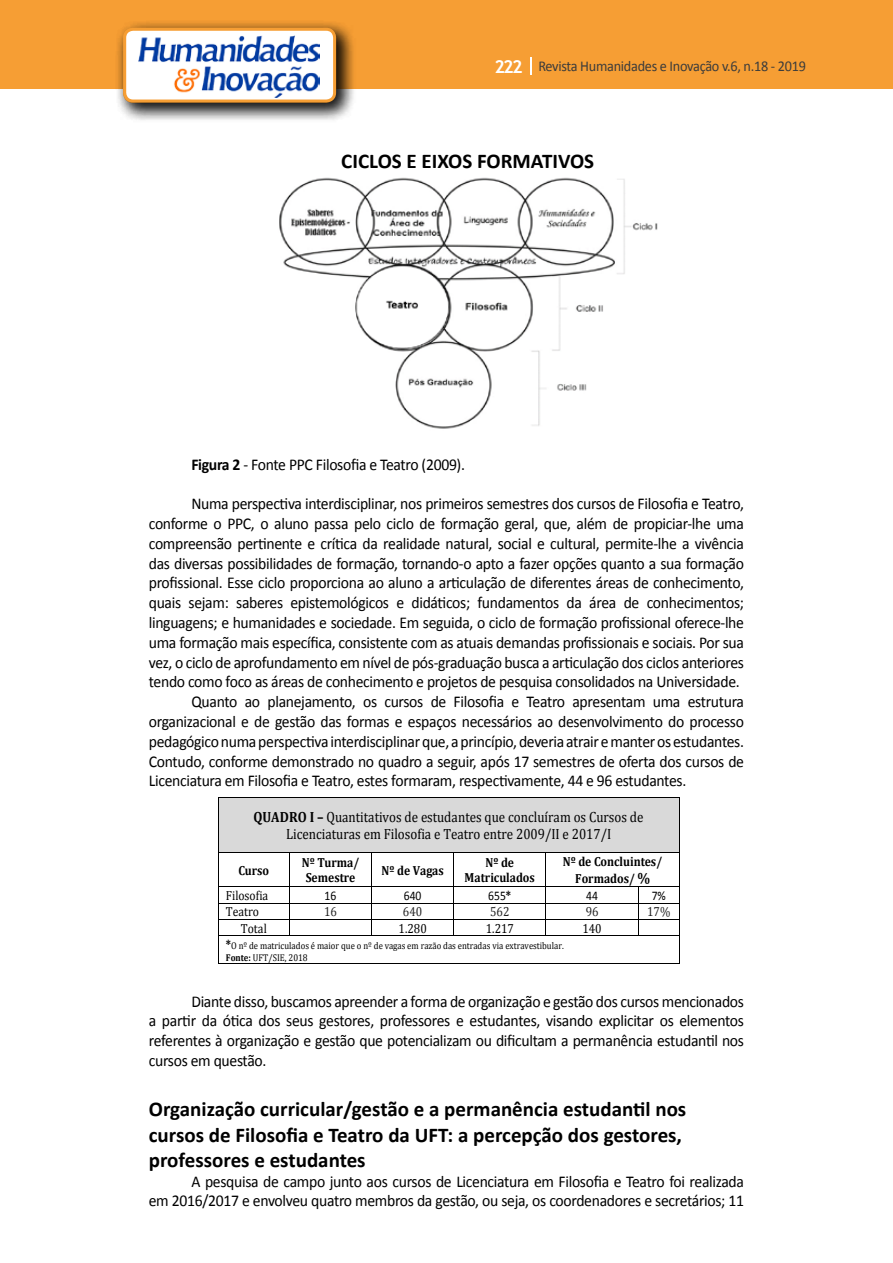
<style>
.page{position:relative;width:893px;height:1263px;background:#fff}
.page>*{position:absolute;margin:0;border:0;box-sizing:border-box;transform-origin:0 0}
.t1{font:700 21px/25.2px "Calibri";color:#000}
.t2{font:16.5px/19.8px "Calibri";letter-spacing:-.02em;color:#000;text-align:justify;scale:.95 1}
.t3{font:15px "Calibri";letter-spacing:-.02em;color:#3c3c3b;scale:.95 1}
.t4{font:14.85px/17.4px "Cambria";color:#000;text-align:center;scale:.88 1}
.t5{font:700 13.2px/15.6px "Cambria";color:#000;text-align:center;scale:.88 1}
.t6{font:13.2px "Cambria";color:#000;scale:.88 1}
.t7{font:13.2px "Calibri";color:#000;scale:.88 1}
.t8{font:13.2px "Cambria";color:#222;scale:.88 1}
.t9{font:9.9px/12.1px "Cambria";color:#000;scale:.88 1}
.s1{font-family:"Trebuchet MS";font-weight:700;font-size:18px;color:#fff}
.s2{font-weight:700}
.s3{font-size:14.85px}
.s4{font-family:"Cambria";font-weight:700}
.s5{font-weight:700;font-size:13.2px}
</style>
<div class="page">
<div style="left:0;top:0;width:893px;height:88px;background:#f69e34"></div>
<svg style="left:530px;top:57px;width:2px;height:18px"></svg>
<div style="left:115px;top:19px;width:241px;height:104px;background:#000;opacity:.75"></div>
<div style="left:125px;top:29px;width:210px;height:72px;background:#fff;border-radius:9px"></div>
<img style="left:138px;top:35px;width:181px;height:62px">
<div style="left:123px;top:28px;width:213px;height:75px;border:3px solid #f69e34;border-radius:9px"></div>
<img style="left:279px;top:177px;width:379px;height:252px">
<div style="left:219px;top:798px;width:7px;height:54px;background:#d9d9d9"></div>
<div style="left:671px;top:798px;width:8px;height:54px;background:#d9d9d9"></div>
<div style="left:226px;top:798px;width:445px;height:27px;background:#d9d9d9"></div>
<div style="left:226px;top:825px;width:445px;height:27px;background:#d9d9d9"></div>
<hr style="left:218px;top:797px;width:461px;height:1px;background:#000">
<hr style="left:218px;top:798px;width:1px;height:54px;background:#000">
<hr style="left:679px;top:798px;width:1px;height:54px;background:#000">
<hr style="left:218px;top:852px;width:71px;height:1px;background:#000">
<hr style="left:290px;top:852px;width:81px;height:1px;background:#000">
<hr style="left:372px;top:852px;width:81px;height:1px;background:#000">
<hr style="left:454px;top:852px;width:92px;height:1px;background:#000">
<hr style="left:546px;top:852px;width:133px;height:1px;background:#000">
<hr style="left:218px;top:853px;width:1px;height:33px;background:#000">
<hr style="left:289px;top:853px;width:1px;height:33px;background:#000">
<hr style="left:371px;top:853px;width:1px;height:33px;background:#000">
<hr style="left:453px;top:853px;width:1px;height:33px;background:#000">
<hr style="left:546px;top:853px;width:1px;height:33px;background:#000">
<hr style="left:679px;top:853px;width:1px;height:33px;background:#000">
<hr style="left:218px;top:886px;width:71px;height:1px;background:#000">
<hr style="left:290px;top:886px;width:81px;height:1px;background:#000">
<hr style="left:372px;top:886px;width:81px;height:1px;background:#000">
<hr style="left:454px;top:886px;width:92px;height:1px;background:#000">
<hr style="left:546px;top:886px;width:92px;height:1px;background:#000">
<hr style="left:639px;top:886px;width:40px;height:1px;background:#000">
<hr style="left:218px;top:903px;width:71px;height:1px;background:#000">
<hr style="left:290px;top:903px;width:81px;height:1px;background:#000">
<hr style="left:372px;top:903px;width:81px;height:1px;background:#000">
<hr style="left:454px;top:903px;width:92px;height:1px;background:#000">
<hr style="left:546px;top:903px;width:92px;height:1px;background:#000">
<hr style="left:639px;top:903px;width:40px;height:1px;background:#000">
<hr style="left:218px;top:919px;width:71px;height:1px;background:#000">
<hr style="left:290px;top:919px;width:81px;height:1px;background:#000">
<hr style="left:372px;top:919px;width:81px;height:1px;background:#000">
<hr style="left:454px;top:919px;width:92px;height:1px;background:#000">
<hr style="left:546px;top:919px;width:92px;height:1px;background:#000">
<hr style="left:639px;top:919px;width:40px;height:1px;background:#000">
<hr style="left:218px;top:935px;width:71px;height:1px;background:#000">
<svg style="left:289px;top:886px;width:1px;height:50px"></svg>
<hr style="left:290px;top:935px;width:81px;height:1px;background:#000">
<svg style="left:371px;top:886px;width:1px;height:50px"></svg>
<hr style="left:372px;top:935px;width:81px;height:1px;background:#000">
<svg style="left:453px;top:886px;width:1px;height:50px"></svg>
<hr style="left:454px;top:935px;width:92px;height:1px;background:#000">
<hr style="left:546px;top:935px;width:92px;height:1px;background:#000">
<svg style="left:638px;top:886px;width:1px;height:50px"></svg>
<hr style="left:639px;top:935px;width:40px;height:1px;background:#000">
<svg style="left:218px;top:887px;width:1px;height:76px"></svg>
<hr style="left:218px;top:963px;width:461px;height:1px;background:#000">
<svg style="left:679px;top:886px;width:1px;height:78px"></svg>
<p class="t3" style="left:495px;top:57px;width:329px"><span class="s1">222</span> Revista Humanidades e Inovação v.6, n.18 - 2019</p>
<p class="t1" style="left:341px;top:148px;width:254px">CICLOS E EIXOS FORMATIVOS</p>
<p class="t2" style="left:191px;top:454px;width:290px"><span class="s2">Figura 2</span> - Fonte PPC Filosofia e Teatro (2009).</p>
<p class="t2" style="left:191px;top:494px;width:583px">Numa perspectiva interdisciplinar, nos primeiros semestres dos cursos de Filosofia e Teatro,</p>
<p class="t2" style="left:149px;top:514px;width:628px">conforme o PPC, o aluno passa pelo ciclo de formação geral, que, além de propiciar-lhe uma</p>
<p class="t2" style="left:149px;top:533px;width:628px">compreensão pertinente e crítica da realidade natural, social e cultural, permite-lhe a vivência</p>
<p class="t2" style="left:149px;top:553px;width:628px">das diversas possibilidades de formação, tornando-o apto a fazer opções quanto a sua formação</p>
<p class="t2" style="left:149px;top:573px;width:628px">profissional. Esse ciclo proporciona ao aluno a articulação de diferentes áreas de conhecimento,</p>
<p class="t2" style="left:149px;top:593px;width:628px">quais sejam: saberes epistemológicos e didáticos; fundamentos da área de conhecimentos;</p>
<p class="t2" style="left:149px;top:613px;width:628px">linguagens; e humanidades e sociedade. Em seguida, o ciclo de formação profissional oferece-lhe</p>
<p class="t2" style="left:149px;top:632px;width:628px">uma formação mais específica, consistente com as atuais demandas profissionais e sociais. Por sua</p>
<p class="t2" style="left:149px;top:652px;width:628px">vez, o ciclo de aprofundamento em nível de pós-graduação busca a articulação dos ciclos anteriores</p>
<p class="t2" style="left:149px;top:672px;width:624px">tendo como foco as áreas de conhecimento e projetos de pesquisa consolidados na Universidade.</p>
<p class="t2" style="left:191px;top:692px;width:583px">Quanto ao planejamento, os cursos de Filosofia e Teatro apresentam uma estrutura</p>
<p class="t2" style="left:149px;top:712px;width:628px">organizacional e de gestão das formas e espaços necessários ao desenvolvimento do processo</p>
<p class="t2" style="left:149px;top:731px;width:628px">pedagógico numa perspectiva interdisciplinar que, a princípio, deveria atrair e manter os estudantes.</p>
<p class="t2" style="left:149px;top:751px;width:628px">Contudo, conforme demonstrado no quadro a seguir, após 17 semestres de oferta dos cursos de</p>
<p class="t2" style="left:149px;top:771px;width:567px">Licenciatura em Filosofia e Teatro, estes formaram, respectivamente, 44 e 96 estudantes.</p>
<p class="t4" style="left:253px;top:808px;width:445px"><span class="s2">QUADRO I –</span> Quantitativos de estudantes que concluíram os Cursos de<br>Licenciaturas em Filosofia e Teatro entre 2009/II e 2017/I</p>
<p class="t5" style="left:238px;top:862px;width:37px">Curso</p>
<p class="t5" style="left:302px;top:854px;width:67px">Nº Turma/<br>Semestre</p>
<p class="t5" style="left:382px;top:862px;width:72px">Nº de Vagas</p>
<p class="t5" style="left:465px;top:854px;width:81px">Nº de<br>Matriculados</p>
<p class="t5" style="left:563px;top:853px;width:115px;line-height:16.8px">Nº de Concluintes/<br>Formados/ <span class="s3">%</span></p>
<p class="t6" style="left:226px;top:887px;width:50px">Filosofia</p>
<p class="t7" style="left:325px;top:887px;width:15px">16</p>
<p class="t7" style="left:404px;top:887px;width:22px">640</p>
<p class="t7" style="left:488px;top:887px;width:28px">655<span class="s4">*</span></p>
<p class="t7" style="left:586px;top:887px;width:15px">44</p>
<p class="t7" style="left:652px;top:887px;width:18px">7%</p>
<p class="t6" style="left:226px;top:904px;width:39px">Teatro</p>
<p class="t8" style="left:324px;top:904px;width:16px">16</p>
<p class="t8" style="left:403px;top:904px;width:23px">640</p>
<p class="t8" style="left:490px;top:904px;width:23px">562</p>
<p class="t8" style="left:586px;top:904px;width:16px">96</p>
<p class="t8" style="left:647px;top:904px;width:28px">17%</p>
<p class="t6" style="left:241px;top:920px;width:31px">Total</p>
<p class="t6" style="left:399px;top:920px;width:33px">1.280</p>
<p class="t6" style="left:486px;top:920px;width:33px">1.217</p>
<p class="t6" style="left:582px;top:920px;width:23px">140</p>
<p class="t9" style="left:226px;top:939px;width:386px"><span class="s5">*</span>O nº de matriculados é maior que o nº de vagas em razão das entradas via extravestibular.<br><span class="s2">Fonte:</span> UFT/SIE, 2018</p>
<p class="t2" style="left:149px;top:991px;width:628px;text-indent:43px">Diante disso, buscamos apreender a forma de organização e gestão dos cursos mencionados a partir da ótica dos seus gestores, professores e estudantes, visando explicitar os elementos referentes à organização e gestão que potencializam ou dificultam a permanência estudantil nos cursos em questão.</p>
<p class="t1" style="left:149px;top:1096px;width:539px">Organização curricular/gestão e a permanência estudantil nos cursos de Filosofia e Teatro da UFT: a percepção dos gestores, professores e estudantes</p>
<p class="t2" style="left:149px;top:1171px;width:628px;text-align:right">A pesquisa de campo junto aos cursos de Licenciatura em Filosofia e Teatro foi realizada<br>em 2016/2017 e envolveu quatro membros da gestão, ou seja, os coordenadores e secretários; 11</p>
</div>
